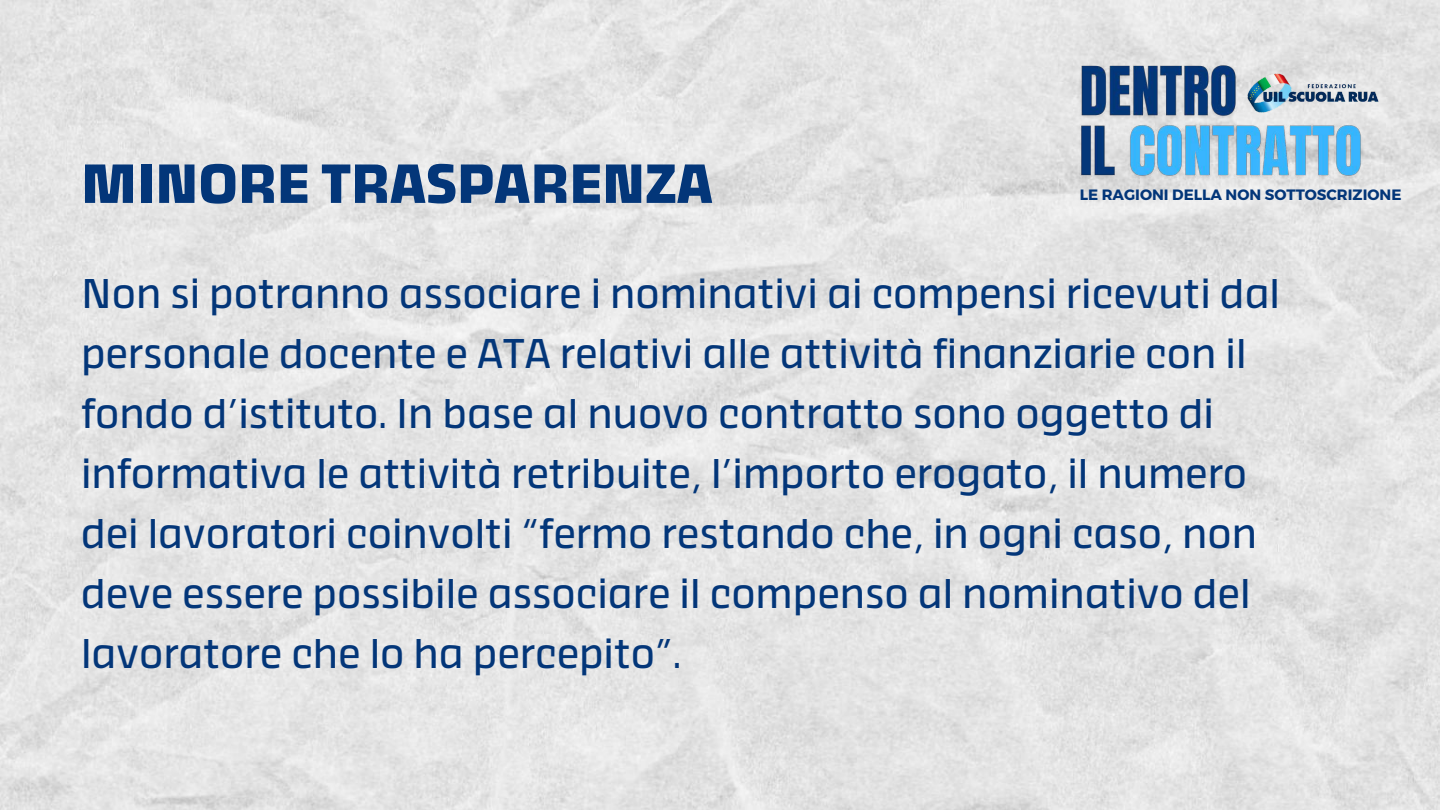
<style>
.page{position:relative;width:1440px;height:810px;background:#fff}
.page>*{position:absolute;margin:0;border:0;box-sizing:border-box;transform-origin:0 0}
.t1{font:700 57px "Thicker";color:#033679}
.t2{font:43px/60px "Thicker";color:#033679}
.t3{font:700 15px "Montserrat";color:#033679}
</style>
<div class="page">
<img style="left:0;top:0;width:1440px;height:810px">
<img style="left:1075px;top:50px;width:292px;height:143px">
<img style="left:1237px;top:60px;width:153px;height:64px">
<h1 class="t1" style="left:81px;top:152px;width:633px">MINORE TRASPARENZA</h1>
<p class="t3" style="left:1080px;top:185px;width:323px">LE RAGIONI DELLA NON SOTTOSCRIZIONE</p>
<p class="t2" style="left:81px;top:267px;width:1201px">Non si potranno associare i nominativi ai compensi ricevuti dal personale docente e ATA relativi alle attività finanziarie con il fondo d’istituto. In base al nuovo contratto sono oggetto di informativa le attività retribuite, l’importo erogato, il numero dei lavoratori coinvolti “fermo restando che, in ogni caso, non deve essere possibile associare il compenso al nominativo del lavoratore che lo ha percepito”.</p>
</div>
